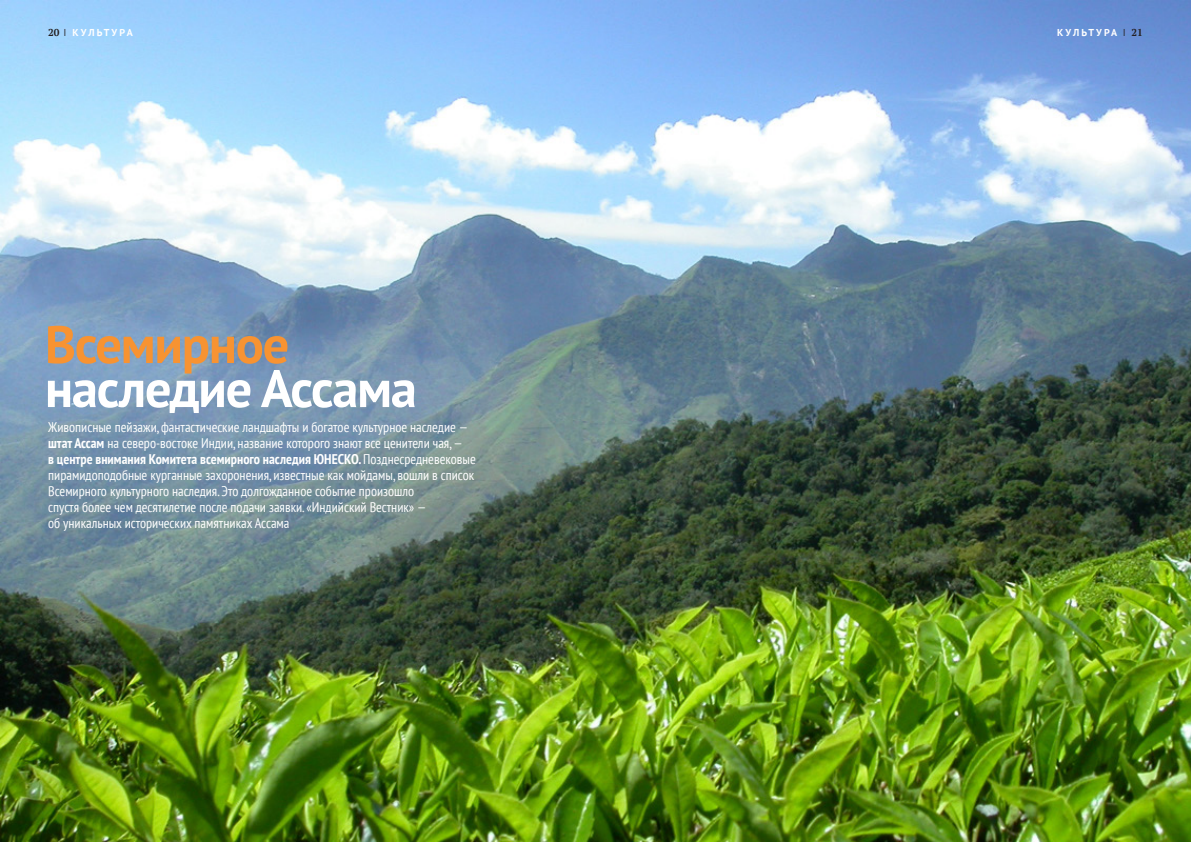
<style>
.page{position:relative;width:1191px;height:842px;background:#fff}
.page>*{position:absolute;margin:0;border:0;box-sizing:border-box;transform-origin:0 0}
.TITLE_1{font:700 52.5px/44px "PT Sans";letter-spacing:-.025em;color:#fff}
.Lid{font:condensed 14px/16px "PT Sans";color:#fff}
.t1{font:700 10px "PT Sans";letter-spacing:.195em;color:#fff}
.s1{font-family:"PT Serif";color:#231f20}
.s2{font-weight:400;font-stretch:condensed;color:#231f20}
.s3{color:#f79332}
.s4{font-weight:700}
</style>
<div class="page">
<img style="left:0;top:0;width:1191px;height:842px">
<p class="t1" style="left:48px;top:26px;width:86px"><span class="s1">20</span> <span class="s2">I</span> КУЛЬТУРА</p>
<p class="t1" style="left:1057px;top:26px;width:87px">КУЛЬТУРА <span class="s2">I</span> <span class="s1">21</span></p>
<p class="TITLE_1" style="left:45px;top:321px;width:373px"><span class="s3">Всемирное </span>наследие Ассама</p>
<p class="Lid" style="left:48px;top:419px;width:429px">Живописные пейзажи, фантастические ландшафты и богатое культурное наследие — <span class="s4">штат Ассам</span> на северо-востоке Индии, название которого знают все ценители чая, —<br><span class="s4">в центре внимания Комитета всемирного наследия ЮНЕСКО.</span> Позднесредневековые пирамидоподобные курганные захоронения, известные как мойдамы, вошли в список Всемирного культурного наследия. Это долгожданное событие произошло<br>спустя более чем десятилетие после подачи заявки. «Индийский Вестник» —<br>об уникальных исторических памятниках Ассама</p>
</div>
